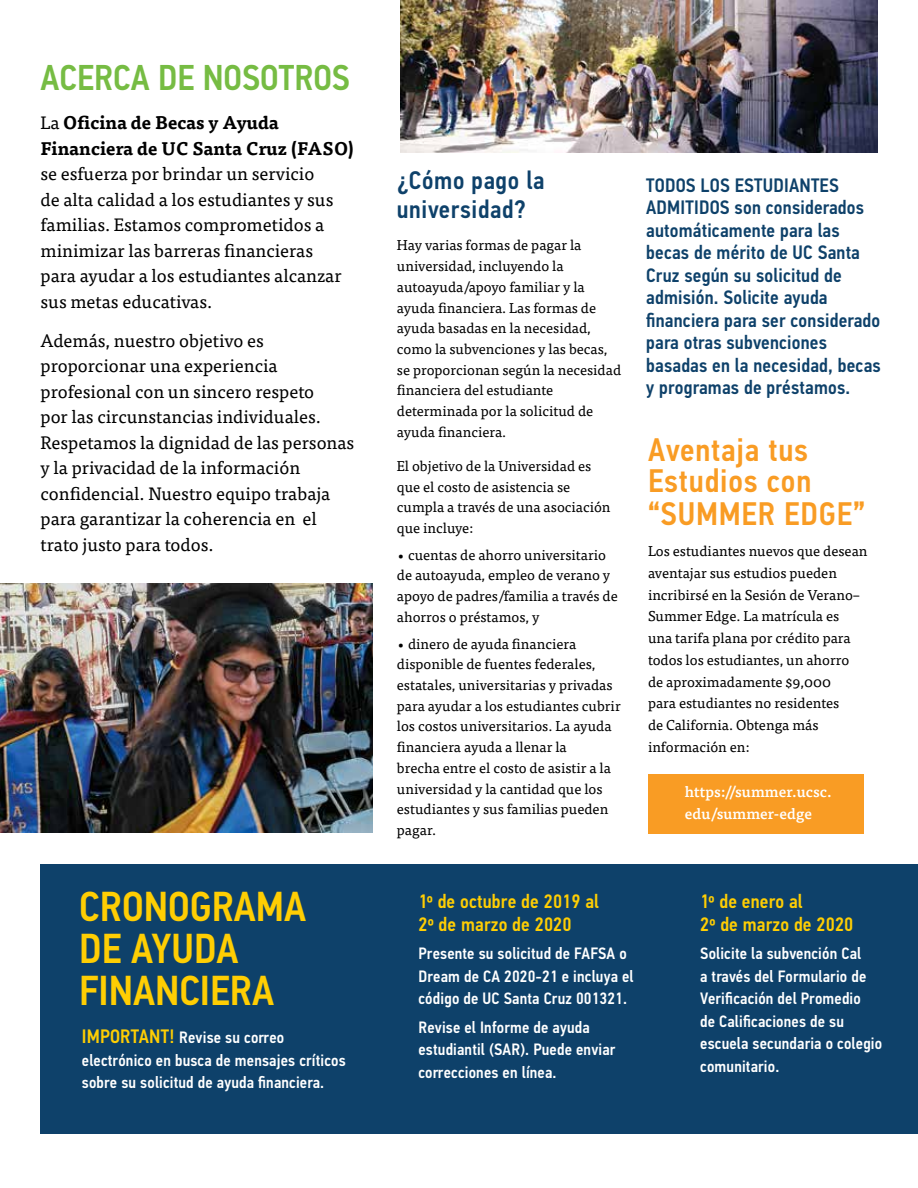
<style>
.page{position:relative;width:918px;height:1188px;background:#fff}
.page>*{position:absolute;margin:0;border:0;box-sizing:border-box;transform-origin:0 0}
.t1{font:500 42px/42px "PF Din Text Cond Pro";color:#ffce03}
.t2{font:500 36px "PF Din Text Cond Pro";color:#76bc43}
.t3{font:500 32.7px/32.1px "PF Din Text Cond Pro";letter-spacing:.025em;color:#f99c24}
.t4{font:500 25.5px/28.5px "PF Din Text Cond Pro";letter-spacing:.025em;color:#0e416a}
.t5{font:500 19.5px/22.5px "PF Din Text Cond Pro";letter-spacing:.01em;color:#0e416a}
.t6{font:500 19.5px/22.5px "PF Din Text Cond Pro";letter-spacing:.01em;color:#ffce03}
.t7{font:18px/25.5px "Tisa Pro";color:#000}
.t8{font:700 18px/25.5px "Tisa Pro";color:#000}
.t9{font:500 16.5px/22.5px "PF Din Text Cond Pro";letter-spacing:.01em;color:#fff}
.t10{font:500 15px/21.8px "Tisa Pro";color:#fff}
.t11{font:14.25px/20.7px "Tisa Pro";color:#000}
.s1{font-weight:400}
.s2{font-size:19.5px;color:#ffce03}
</style>
<div class="page">
<div style="left:40px;top:864px;width:878px;height:270px;background:#0e416a"></div>
<img style="left:0;top:583px;width:373px;height:249px">
<img style="left:400px;top:0;width:478px;height:153px">
<div style="left:648px;top:774px;width:215px;height:59px;background:#f99c24"></div>
<h2 class="t2" style="left:40px;top:56px;width:311px">ACERCA DE NOSOTROS</h2>
<p class="t8" style="left:40px;top:109px;width:315px"><span class="s1">La</span> Oficina de Becas y Ayuda<br>Financiera de UC Santa Cruz (FASO)</p>
<p class="t7" style="left:40px;top:160px;width:303px">se esfuerza por brindar un servicio<br>de alta calidad a los estudiantes y sus familias. Estamos comprometidos a minimizar las barreras financieras para ayudar a los estudiantes alcanzar sus metas educativas.</p>
<p class="t7" style="left:40px;top:326px;width:315px">Además, nuestro objetivo es proporcionar una experiencia profesional con un sincero respeto<br>por las circunstancias individuales.<br>Respetamos la dignidad de las personas y la privacidad de la información confidencial. Nuestro equipo trabaja para garantizar la coherencia en el trato justo para todos.</p>
<h1 class="t1" style="left:79px;top:886px;width:228px">CRONOGRAMA<br>DE AYUDA<br>FINANCIERA</h1>
<p class="t9" style="left:82px;top:1027px;width:265px"><span class="s2">IMPORTANT!</span> Revise su correo electrónico en busca de mensajes críticos sobre su solicitud de ayuda financiera.</p>
<h3 class="t4" style="left:397px;top:166px;width:149px">¿Cómo pago la universidad?</h3>
<p class="t11" style="left:397px;top:234px;width:226px">Hay varias formas de pagar la universidad, incluyendo la autoayuda/apoyo familiar y la ayuda financiera. Las formas de ayuda basadas en la necesidad, como la subvenciones y las becas, se proporcionan según la necesidad financiera del estudiante determinada por la solicitud de ayuda financiera.</p>
<p class="t11" style="left:397px;top:455px;width:215px">El objetivo de la Universidad es que el costo de asistencia se cumpla a través de una asociación que incluye:</p>
<p class="t11" style="left:397px;top:544px;width:222px">• cuentas de ahorro universitario de autoayuda, empleo de verano y apoyo de padres/familia a través de ahorros o préstamos, y</p>
<p class="t11" style="left:397px;top:632px;width:225px">• dinero de ayuda financiera disponible de fuentes federales, estatales, universitarias y privadas para ayudar a los estudiantes cubrir los costos universitarios. La ayuda financiera ayuda a llenar la<br>brecha entre el costo de asistir a la universidad y la cantidad que los estudiantes y sus familias pueden pagar.</p>
<p class="t5" style="left:646px;top:174px;width:236px">TODOS LOS ESTUDIANTES<br>ADMITIDOS son considerados automáticamente para las becas de mérito de UC Santa<br>Cruz según su solicitud de admisión. Solicite ayuda financiera para ser considerado para otras subvenciones basadas en la necesidad, becas y programas de préstamos.</p>
<h3 class="t3" style="left:648px;top:434px;width:218px">Aventaja tus<br>Estudios con “SUMMER EDGE”</h3>
<p class="t11" style="left:648px;top:539px;width:221px;line-height:21.8px">Los estudiantes nuevos que desean aventajar sus estudios pueden incribirsé en la Sesión de Verano–<br>Summer Edge. La matrícula es<br>una tarifa plana por crédito para todos los estudiantes, un ahorro de aproximadamente $9,000<br>para estudiantes no residentes<br>de California. Obtenga más información en:</p>
<p class="t10" style="left:685px;top:780px;width:148px">https://summer.ucsc. edu/summer-edge</p>
<h3 class="t6" style="left:418px;top:891px;width:182px">1º de octubre de 2019 al<br>2º de marzo de 2020</h3>
<p class="t9" style="left:418px;top:943px;width:217px">Presente su solicitud de FAFSA o<br>Dream de CA 2020-21 e incluya el código de UC Santa Cruz 001321.</p>
<p class="t9" style="left:418px;top:1016px;width:198px">Revise el Informe de ayuda estudiantil (SAR). Puede enviar correcciones en línea.</p>
<h3 class="t6" style="left:700px;top:891px;width:155px">1º de enero al<br>2º de marzo de 2020</h3>
<p class="t9" style="left:700px;top:943px;width:184px">Solicite la subvención Cal<br>a través del Formulario de<br>Verificación del Promedio<br>de Calificaciones de su escuela secundaria o colegio comunitario.</p>
</div>
